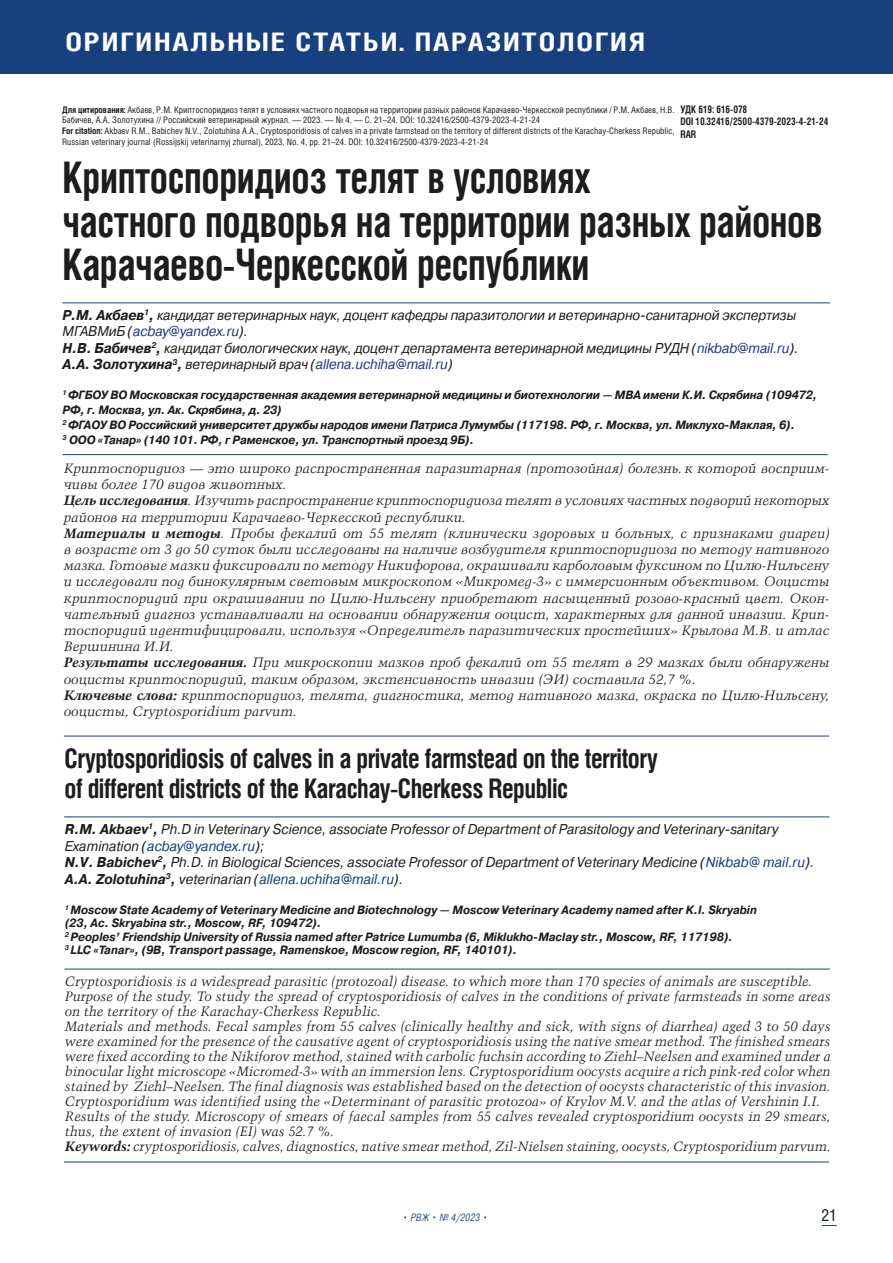
<style>
.page{position:relative;width:893px;height:1263px;background:#fff}
.page>*{position:absolute;margin:0;border:0;box-sizing:border-box;transform-origin:0 0}
.t1{font:700 43.5px/43.5px "Helios Cond";letter-spacing:-.01em;color:#1d1d1b;scale:.88 1}
.t2{font:700 27px/30px "Helios Cond";letter-spacing:-.02em;color:#1d1d1b;scale:.93 1}
.t3{font:700 25.5px "Helios Cond";letter-spacing:.06em;color:#fff;scale:1.17 1}
.t4{font:16.5px "Helios Cond";color:#1d1d1b}
.t5{font:italic 14.25px/16.5px "Pragmatica C";color:#1d1d1b;scale:.93 1}
.t6{font:italic 13.5px/16.2px "Talisman";color:#1d1d1b}
.t7{font:italic 700 12px/15px "Pragmatica C";color:#1d1d1b;scale:.93 1}
.t8{font:700 10.5px/12.6px "Helios Cond";color:#1d1d1b;scale:.9 1}
.t9{font:italic 300 10.5px "Pragmatica Cond";letter-spacing:.02em;color:#18407e}
.t10{font:9px/10.8px "Helios Cond";color:#1d1d1b}
.s1{font-weight:700}
.s2{color:#153a7e}
</style>
<div class="page">
<svg style="left:822px;top:1225px;width:15px;height:1px"></svg>
<hr style="left:62px;top:302px;width:768px;height:1px;background:#18407e">
<hr style="left:62px;top:454px;width:766px;height:1px;background:#18407e">
<hr style="left:64px;top:736px;width:765px;height:1px;background:#18407e">
<hr style="left:64px;top:816px;width:765px;height:1px;background:#18407e">
<hr style="left:65px;top:969px;width:765px;height:1px;background:#18407e">
<hr style="left:64px;top:1161px;width:765px;height:1px;background:#18407e">
<div style="left:1px;top:0;width:892px;height:74px;background:#18407e"></div>
<h3 class="t3" style="left:65px;top:27px;width:497px">ОРИГИНАЛЬНЫЕ СТАТЬИ. ПАРАЗИТОЛОГИЯ</h3>
<p class="t10" style="left:62px;top:104px;width:614px"><span class="s1">Для цитирования:</span> Акбаев, Р.М. Криптоспоридиоз телят в условиях частного подворья на территории разных районов Карачаево-Черкесской республики / Р.М. Акбаев, Н.В.<br>Бабичев, А.А. Золотухина // Российский ветеринарный журнал. — 2023. — № 4. — С. 21–24. DOI: 10.32416/2500-4379-2023-4-21-24<br><span class="s1">For citation:</span> Akbaev R.M., Babichev N.V., Zolotuhina A.A., Cryptosporidiosis of calves in a private farmstead on the territory of different districts of the Karachay-Cherkess Republic, Russian veterinary journal (Rossijskij veterinarnyj zhurnal), 2023, No. 4, pp. 21–24. DOI: 10.32416/2500-4379-2023-4-21-24</p>
<p class="t8" style="left:681px;top:102px;width:166px">УДК 619: 616-078<br>DOI 10.32416/2500-4379-2023-4-21-24<br>RAR</p>
<h1 class="t1" style="left:62px;top:155px;width:866px">Криптоспоридиоз телят в условиях<br>частного подворья на территории разных районов<br>Карачаево-Черкесской республики</h1>
<p class="t5" style="left:63px;top:307px;width:793px"><span class="s1">Р.М. Акбаев</span><sup>1</sup><span class="s1">,</span> кандидат ветеринарных наук, доцент кафедры паразитологии и ветеринарно-санитарной экспертизы МГАВМиБ (<span class="s2">acbay@yandex.ru</span>).<br><span class="s1">Н.В. Бабичев</span><sup>2</sup><span class="s1">,</span> кандидат биологических наук, доцент департамента ветеринарной медицины РУДН (<span class="s2">nikbab@mail.ru</span>).<br><span class="s1">А.А. Золотухина</span><sup>3</sup><span class="s1">,</span> ветеринарный врач (<span class="s2">allena.uchiha@mail.ru</span>)</p>
<p class="t7" style="left:63px;top:388px;width:813px"><sup>1</sup> ФГБОУ ВО Московская государственная академия ветеринарной медицины и биотехнологии — МВА имени К.И. Скрябина (109472, РФ, г. Москва, ул. Ак. Скрябина, д. 23)<br><sup>2</sup> ФГАОУ ВО Российский университет дружбы народов имени Патриса Лумумбы (117198. РФ, г. Москва, ул. Миклухо-Маклая, 6).<br><sup>3</sup> ООО «Танар» (140 101. РФ, г Раменское, ул. Транспортный проезд 9Б).</p>
<p class="t6" style="left:64px;top:460px;width:768px">Криптоспоридиоз — это широко распространенная паразитарная (протозойная) болезнь. к которой восприим&shy;чивы более 170 видов животных.<br><span class="s1">Цель исследования</span>. Изучить распространение криптоспоридиоза телят в условиях частных подворий некоторых районов на территории Карачаево-Черкесской республики.<br><span class="s1">Материалы и методы</span>. Пробы фекалий от 55 телят (клинически здоровых и больных, с признаками диареи) в возрасте от 3 до 50 суток были исследованы на наличие возбудителя криптоспоридиоза по методу нативного мазка. Готовые мазки фиксировали по методу Никифорова, окрашивали карболовым фуксином по Цилю-Нильсену и исследовали под бинокулярным световым микроскопом «Микромед-3» с иммерсионным объективом. Ооцисты криптоспоридий при окрашивании по Цилю-Нильсену приобретают насыщенный розово-красный цвет. Окон&shy;чательный диагноз устанавливали на основании обнаружения ооцист, характерных для данной инвазии. Крип&shy;тоспоридий идентифицировали, используя «Определитель паразитических простейших» Крылова М.В. и атлас Вершинина И.И.<br><span class="s1">Результаты исследования.</span> При микроскопии мазков проб фекалий от 55 телят в 29 мазках были обнаружены ооцисты криптоспоридий, таким образом, экстенсивность инвазии (ЭИ) составила 52,7 %.<br><span class="s1">Ключевые слова:</span> криптоспоридиоз, телята, диагностика, метод нативного мазка, окраска по Цилю-Нильсену, ооцисты, Cryptosporidium parvum.</p>
<h2 class="t2" style="left:65px;top:742px;width:639px">Cryptosporidiosis of calves in a private farmstead on the territory of different districts of the Karachay-Cherkess Republic</h2>
<p class="t5" style="left:65px;top:821px;width:807px"><span class="s1">R.M. Akbaev</span><sup>1</sup><span class="s1">,</span> Ph.D in Veterinary Science, associate Professor of Department of Parasitology and Veterinary-sanitary Examination (<span class="s2">acbay@yandex.ru</span>);<br><span class="s1">N.V. Babichev</span><sup>2</sup><span class="s1">,</span> Ph.D. in Biological Sciences, associate Professor of Department of Veterinary Medicine (<span class="s2">Nikbab@ mail.ru</span>).<br><span class="s1">A.A. Zolotuhina</span><sup>3</sup><span class="s1">,</span> veterinarian (<span class="s2">allena.uchiha@mail.ru</span>).</p>
<p class="t7" style="left:65px;top:903px;width:746px;line-height:13.5px"><sup>1</sup> Moscow State Academy of Veterinary Medicine and Biotechnology — Moscow Veterinary Academy named after K.I. Skryabin (23, Ac. Skryabina str., Moscow, RF, 109472).<br><sup>2</sup> Peoples’ Friendship University of Russia named after Patrice Lumumba (6, Miklukho-Maclay str., Moscow, RF, 117198).<br><sup>3</sup> LLC «Tanar», (9B, Transport passage, Ramenskoe, Moscow region, RF, 140101).</p>
<p class="t6" style="left:65px;top:974px;width:767px;line-height:15px">Cryptosporidiosis is a widespread parasitic (protozoal) disease. to which more than 170 species of animals are susceptible.<br>Purpose of the study. To study the spread of cryptosporidiosis of calves in the conditions of private farmsteads in some areas on the territory of the Karachay-Cherkess Republic.<br>Materials and methods. Fecal samples from 55 calves (clinically healthy and sick, with signs of diarrhea) aged 3 to 50 days were examined for the presence of the causative agent of cryptosporidiosis using the native smear method. The finished smears were fixed according to the Nikiforov method, stained with carbolic fuchsin according to Ziehl–Neelsen and examined under a binocular light microscope «Micromed-3» with an immersion lens. Cryptosporidium oocysts acquire a rich pink-red color when stained by Ziehl–Neelsen. The final diagnosis was established based on the detection of oocysts characteristic of this invasion.<br>Cryptosporidium was identified using the «Determinant of parasitic protozoa» of Krylov M.V. and the atlas of Vershinin I.I.<br>Results of the study. Microscopy of smears of faecal samples from 55 calves revealed cryptosporidium oocysts in 29 smears, thus, the extent of invasion (EI) was 52.7 %.<br><span class="s1">Keywords:</span> cryptosporidiosis, calves, diagnostics, native smear method, Zil-Nielsen staining, oocysts, Cryptosporidium parvum.</p>
<p class="t9" style="left:403px;top:1211px;width:86px">• РВЖ • № 4/2023 •</p>
<p class="t4" style="left:821px;top:1205px;width:17px">21</p>
</div>
